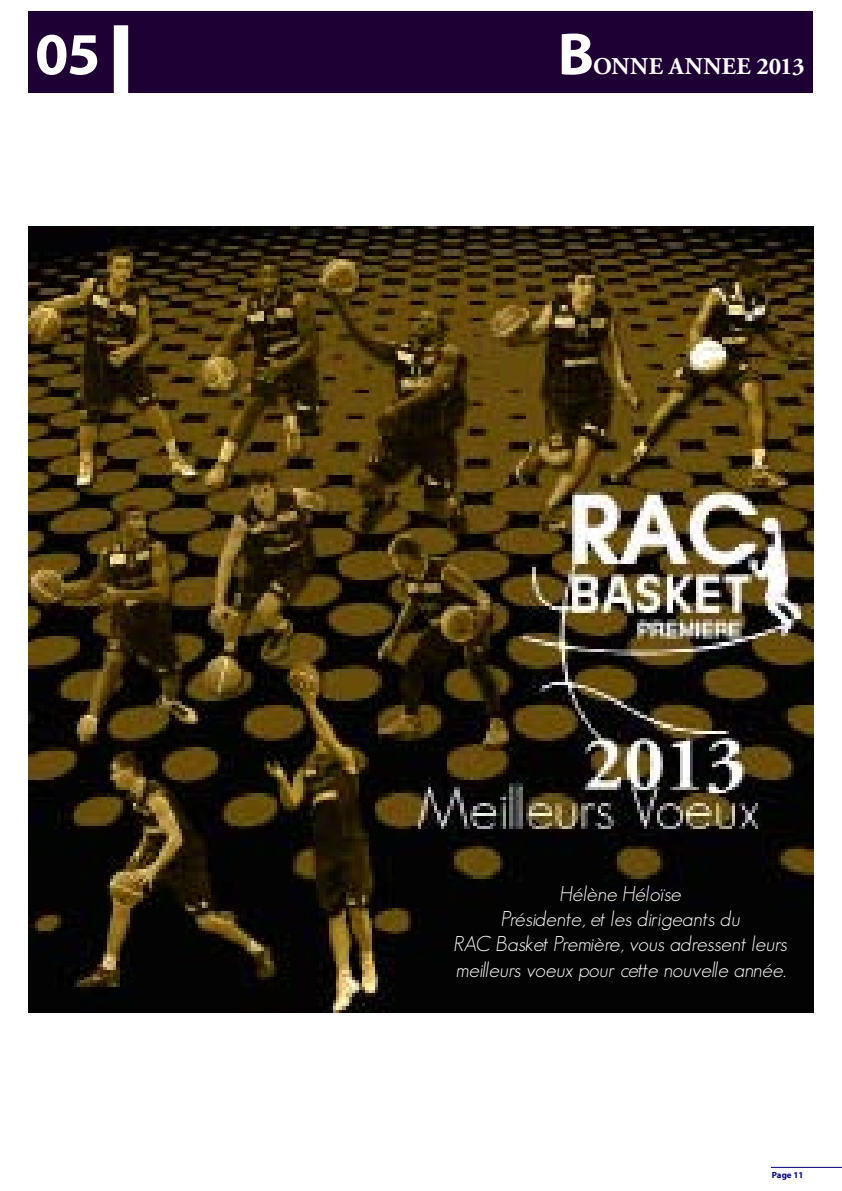
<style>
.page{position:relative;width:842px;height:1191px;background:#fff}
.page>*{position:absolute;margin:0;border:0;box-sizing:border-box;transform-origin:0 0}
.t1{font:700 60px "Myriad Pro";color:#fff}
.t2{font:700 24px "Adobe Garamond Pro";letter-spacing:-.02em;color:#fff}
.t3{font:italic 300 21px/25.2px "Geosans";color:#fff;text-align:center}
.t4{font:700 9px "Myriad Pro";color:#000080}
</style>
<div class="page">
<hr style="left:771px;top:1166px;width:71px;height:1px;background:#000080">
<img style="left:28px;top:227px;width:786px;height:785px">
<div style="left:28px;top:12px;width:785px;height:81px;background:#1e0034"></div>
<div style="left:114px;top:25px;width:14px;height:68px;border:8px solid #fff"></div>
<h1 class="t1" style="left:35px;top:15px;width:96px">05 |</h1>
<h1 class="t1" style="left:558px;top:15px;width:38px">B</h1>
<p class="t2" style="left:593px;top:53px;width:37px">ONNE</p>
<p class="t2" style="left:669px;top:53px;width:18px">ANNEE</p>
<p class="t2" style="left:756px;top:53px;width:50px">2013</p>
<p class="t3" style="left:454px;top:881px;width:335px">Hélène Héloïse<br>Présidente, et les dirigeants du<br>RAC Basket Première, vous adressent leurs meilleurs voeux pour cette nouvelle année.</p>
<p class="t4" style="left:772px;top:1168px;width:33px">page 11</p>
</div>
